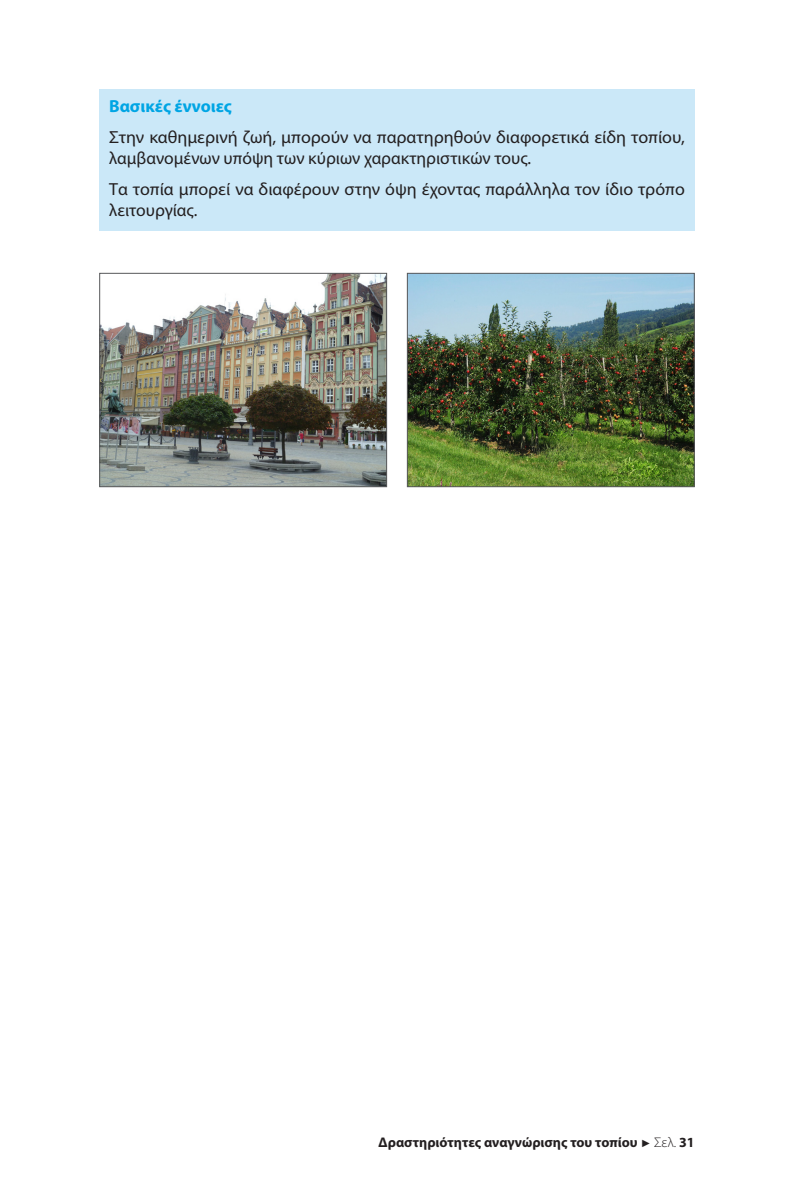
<style>
.page{position:relative;width:794px;height:1191px;background:#fff}
.page>*{position:absolute;margin:0;border:0;box-sizing:border-box;transform-origin:0 0}
.Texte_notions_cles{font:17.5px/21px "Myriad Pro";color:#231f20}
.Notions_clés{font:700 17.5px "Myriad Pro";color:#00a5e4}
.t1{font:700 14px "Myriad Pro";color:#231f20}
.s1{font-family:"Arial";font-weight:400;font-size:10.5px}
.s2{font-weight:300}
</style>
<div class="page">
<div style="left:99px;top:89px;width:595px;height:38px;background:#cbe8f8"></div>
<div style="left:99px;top:120px;width:595px;height:59px;background:#cbe8f8"></div>
<div style="left:99px;top:172px;width:595px;height:58px;background:#cbe8f8"></div>
<img style="left:101px;top:275px;width:284px;height:210px">
<div style="left:99px;top:273px;width:288px;height:214px;border:1px solid #57585a"></div>
<img style="left:409px;top:275px;width:283px;height:210px">
<div style="left:407px;top:273px;width:287px;height:214px;border:1px solid #57585a"></div>
<p class="Notions_clés" style="left:109px;top:95px;width:124px">Βασικές έννοιες</p>
<p class="Texte_notions_cles" style="left:109px;top:127px;width:577px">Στην καθημερινή ζωή, μπορούν να παρατηρηθούν διαφορετικά είδη τοπίου, λαμβανομένων υπόψη των κύριων χαρακτηριστικών τους.</p>
<p class="Texte_notions_cles" style="left:109px;top:179px;width:577px">Τα τοπία μπορεί να διαφέρουν στην όψη έχοντας παράλληλα τον ίδιο τρόπο λειτουργίας.</p>
<p class="t1" style="left:379px;top:1132px;width:317px">Δραστηριότητες αναγνώρισης του τοπίου <span class="s1">►</span> <span class="s2">Σελ.</span> 31</p>
</div>
